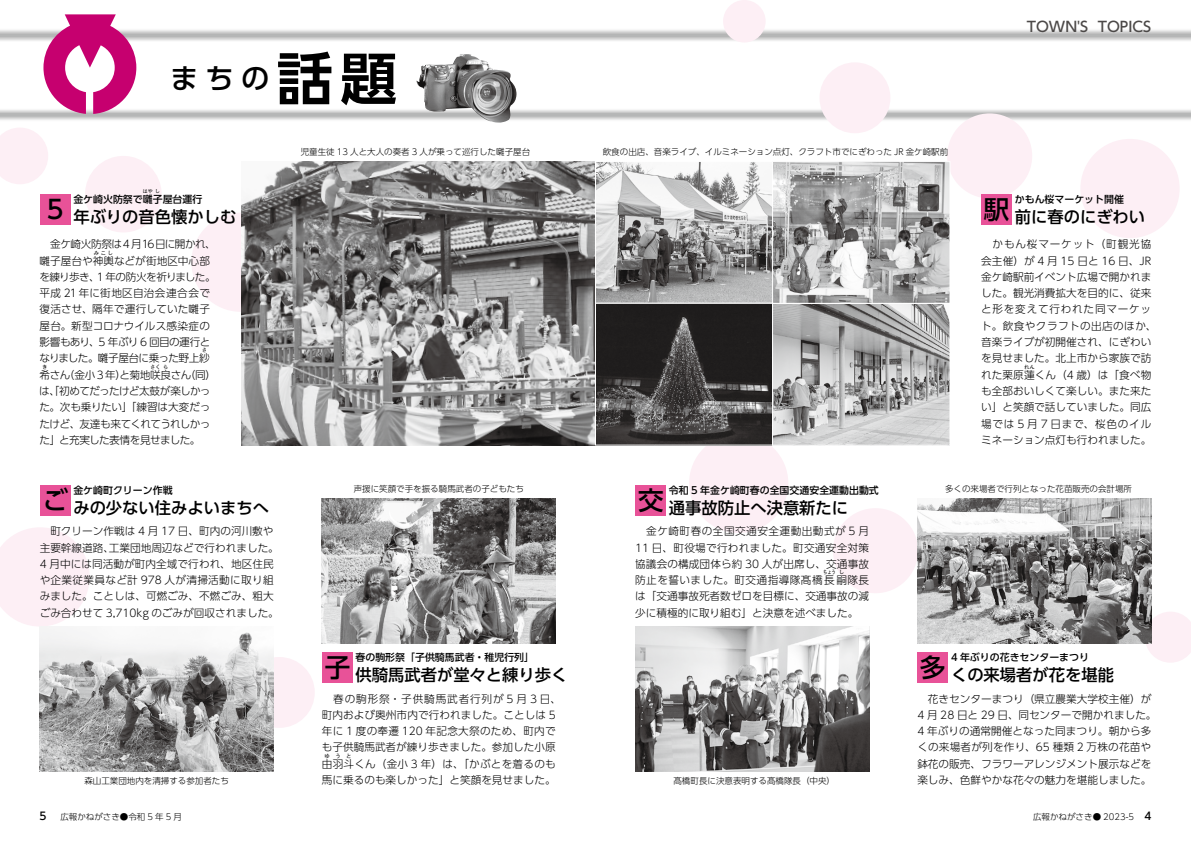
<style>
.page{position:relative;width:1191px;height:842px;background:#fff}
.page>*{position:absolute;margin:0;border:0;box-sizing:border-box;transform-origin:0 0}
.t1{font:700 56.7px "UD Shin Go Pro De";color:#000}
.t2{font:500 28.3px "UD Shin Go Pro";color:#000}
.t3{font:500 25.5px "UD Shin Go Pro";color:#000}
.t4{font:500 16.3px "UD Shin Go Pro";color:#000}
.t5{font:500 14.2px "UD Shin Go Pro";color:#4c4948}
.t6{font:300 10.6px/16.3px "UD Shin Go Pro";color:#000}
.t7{font:300 10.6px/16.3px "UD Shin Go Pro";letter-spacing:-.05em;color:#000}
.t8{font:300 10.6px "UD Shin Go Pro";letter-spacing:-.02em;color:#000}
.t9{font:500 10.6px "UD Shin Go Pro";color:#000}
.t10{font:500 9.9px "UD Shin Go Pro";color:#000}
.t11{font:300 8.5px "UD Shin Go Pro";color:#000}
.t12{font:300 5.3px "UD Shin Go Pro";color:#000}
.t13{font:300 5.3px "UD Shin Go Pro";color:#000;scale:.8 1}
.t14{font:500 5px "UD Shin Go Pro";color:#000}
.s1{font-weight:300}
</style>
<div class="page">
<div style="left:0;top:108px;width:1191px;height:14px;background:#000;opacity:.75"></div>
<hr style="left:0;top:113px;width:1191px;height:3px;background:#b5b6b6">
<div style="left:0;top:29px;width:1191px;height:13px;background:#000;opacity:.75"></div>
<hr style="left:0;top:34px;width:1191px;height:3px;background:#b5b6b6">
<div style="left:723px;top:0;width:42px;height:43px;background:#fdeff5;border-radius:50%"></div>
<div style="left:819px;top:62px;width:71px;height:71px;background:#fdeff5;border-radius:50%"></div>
<svg style="left:43px;top:14px;width:93px;height:99px"></svg>
<img style="left:416px;top:54px;width:100px;height:69px">
<div style="left:85px;top:156px;width:77px;height:76px;background:#fdeff5;border-radius:50%"></div>
<div style="left:191px;top:213px;width:100px;height:99px;background:#fdeff5;border-radius:50%"></div>
<svg style="left:0;top:527px;width:90px;height:99px"></svg>
<div style="left:244px;top:657px;width:71px;height:71px;background:#fdeff5;border-radius:50%"></div>
<svg style="left:1144px;top:612px;width:47px;height:51px"></svg>
<div style="left:833px;top:508px;width:85px;height:85px;background:#fdeff5;border-radius:50%"></div>
<div style="left:947px;top:113px;width:85px;height:85px;background:#fdeff5;border-radius:50%"></div>
<div style="left:689px;top:434px;width:99px;height:99px;background:#fdeff5;border-radius:50%"></div>
<div style="left:1080px;top:139px;width:99px;height:99px;background:#fdeff5;border-radius:50%"></div>
<svg style="left:0;top:128px;width:48px;height:56px"></svg>
<div style="left:981px;top:194px;width:31px;height:31px;background:#e85298"></div>
<img style="left:635px;top:626px;width:234px;height:145px">
<div style="left:635px;top:485px;width:31px;height:31px;background:#e85298"></div>
<div style="left:917px;top:652px;width:31px;height:31px;background:#e85298"></div>
<img style="left:917px;top:499px;width:234px;height:144px">
<img style="left:241px;top:161px;width:707px;height:284px">
<img style="left:40px;top:626px;width:234px;height:145px">
<div style="left:40px;top:485px;width:31px;height:31px;background:#e85298"></div>
<div style="left:40px;top:194px;width:31px;height:31px;background:#e85298"></div>
<div style="left:322px;top:652px;width:31px;height:31px;background:#e85298"></div>
<img style="left:322px;top:499px;width:234px;height:144px">
<div style="left:595px;top:161px;width:178px;height:143px;border:1px solid #fff"></div>
<div style="left:595px;top:303px;width:178px;height:142px;border:1px solid #fff"></div>
<div style="left:772px;top:161px;width:178px;height:143px;border:1px solid #fff"></div>
<div style="left:772px;top:303px;width:178px;height:143px;border:1px solid #fff"></div>
<h3 class="t5" style="left:1026px;top:15px;width:63px">TOWN S'</h3>
<h3 class="t5" style="left:1097px;top:15px;width:55px">TOPICS</h3>
<h2 class="t2" style="left:170px;top:56px;width:101px">まちの</h2>
<h1 class="t1" style="left:276px;top:33px;width:122px">話題</h1>
<p class="t11" style="left:301px;top:145px;width:231px">児童生徒 13 人と大人の奏者 3 人が乗って巡行した囃子屋台</p>
<p class="t11" style="left:603px;top:145px;width:347px">飲食の出店、音楽ライブ、イルミネーション点灯、クラフト市でにぎわった JR 金ケ崎駅前</p>
<p class="t14" style="left:143px;top:187px;width:11px">はや</p>
<p class="t14" style="left:155px;top:187px;width:6px">し</p>
<h3 class="t4" style="left:73px;top:203px;width:164px">年ぶりの音色懐かしむ</h3>
<p class="t6" style="left:39px;top:236px;width:178px">　金ケ崎火防祭は4月16日に開かれ、囃子屋台や神輿などが街地区中心部</p>
<p class="t10" style="left:73px;top:191px;width:130px">金ケ崎火防祭で囃子屋台運行</p>
<h3 class="t3" style="left:43px;top:189px;width:27px">５</h3>
<p class="t12" style="left:94px;top:248px;width:21px">みこし</p>
<p class="t7" style="left:97px;top:268px;width:120px">1 年の防火を祈りました。</p>
<p class="t6" style="left:39px;top:268px;width:172px">を練り歩き、<br>平成 21 年に街地区自治会連合会で復活させ、隔年で運行していた囃子屋台。新型コロナウイルス感染症の影響もあり、5 年ぶり 6 回目の運行となりました。囃子屋台に乗った野上紗</p>
<p class="t12" style="left:202px;top:346px;width:7px">さ</p>
<p class="t8" style="left:40px;top:366px;width:178px">希さん金小3年と菊地咲良さん同(</p>
<p class="t12" style="left:150px;top:362px;width:12px">さく</p>
<p class="t12" style="left:163px;top:362px;width:7px">ら</p>
<p class="t7" style="left:39px;top:366px;width:173px;text-indent:146px">（<br>は、「初めてだったけど太鼓が楽しかった。次も乗りたい」「練習は大変だったけど、友達も来てくれてうれしかった」と充実した表情を見せました。</p>
<p class="t12" style="left:42px;top:362px;width:7px">き</p>
<p class="t6" style="left:64px;top:366px;width:12px">（</p>
<p class="t6" style="left:115px;top:366px;width:12px">）</p>
<p class="t10" style="left:1014px;top:191px;width:111px">かもん桜マーケット開催</p>
<h3 class="t4" style="left:1014px;top:203px;width:132px">前に春のにぎわい</h3>
<p class="t6" style="left:981px;top:236px;width:177px">　かもん桜マーケット（町観光協会主催）が4 月 15 日と 16 日、JR金ケ崎駅前イベント広場で開かれました。観光消費拡大を目的に、従来と形を変えて行われた同マーケット。飲食やクラフトの出店のほか、音楽ライブが初開催され、にぎわいを見せました。北上市から家族で訪れた栗原蓮くん（4 歳）は「食べ物</p>
<h3 class="t3" style="left:984px;top:189px;width:27px">駅</h3>
<p class="t12" style="left:1024px;top:362px;width:12px">れん</p>
<p class="t6" style="left:981px;top:382px;width:172px;text-align:justify">も全部おいしくて楽しい。また来たい」と笑顔で話していました。同広場では 5 月 7 日まで、桜色のイルミネーション点灯も行われました。</p>
<h3 class="t3" style="left:43px;top:480px;width:27px">ご</h3>
<p class="t10" style="left:73px;top:482px;width:101px">金ケ崎町クリーン作戦</p>
<h3 class="t4" style="left:73px;top:494px;width:197px">みの少ない住みよいまちへ</h3>
<p class="t11" style="left:354px;top:482px;width:172px">声援に笑顔で手を振る騎馬武者の子どもたち</p>
<h3 class="t3" style="left:638px;top:480px;width:27px">交</h3>
<p class="t10" style="left:669px;top:482px;width:211px">令和 5 年金ケ崎町春の全国交通安全運動出動式</p>
<h3 class="t4" style="left:669px;top:494px;width:181px">通事故防止へ決意新たに</h3>
<p class="t11" style="left:945px;top:482px;width:189px">多くの来場者で行列となった花苗販売の会計場所</p>
<p class="t6" style="left:109px;top:523px;width:172px;text-indent:-69px">　町クリーン作戦は 4 月 17 日、町内の河川敷や工業団地周辺などで行われました。</p>
<p class="t6" style="left:40px;top:539px;width:241px">主要幹線道路、<br>4 月中には同活動が町内全域で行われ、地区住民や企業従業員など計 978 人が清掃活動に取り組みました。ことしは、可燃ごみ、不燃ごみ、粗大ごみ合わせて 3,710kg のごみが回収されました。</p>
<p class="t6" style="left:635px;top:523px;width:235px;text-align:justify">　金ケ崎町春の全国交通安全運動出動式が 5 月11 日、町役場で行われました。町交通安全対策協議会の構成団体ら約 30 人が出席し、交通事故防止を誓いました。町交通指導隊髙橋長嗣隊長</p>
<p class="t13" style="left:823px;top:568px;width:17px">ちょう</p>
<p class="t12" style="left:839px;top:568px;width:7px">し</p>
<p class="t6" style="left:635px;top:588px;width:235px">は「交通事故死者数ゼロを目標に、交通事故の減少に積極的に取り組む」と決意を述べました。</p>
<h3 class="t3" style="left:325px;top:647px;width:27px">子</h3>
<p class="t10" style="left:355px;top:649px;width:180px">春の駒形祭「子供騎馬武者・稚児行列」</p>
<h3 class="t4" style="left:355px;top:661px;width:213px">供騎馬武者が堂々と練り歩く</h3>
<h3 class="t3" style="left:920px;top:647px;width:27px">多</h3>
<p class="t10" style="left:951px;top:649px;width:140px">4 年ぶりの花きセンターまつり</p>
<h3 class="t4" style="left:951px;top:661px;width:164px">くの来場者が花を堪能</h3>
<p class="t11" style="left:84px;top:774px;width:146px">森山工業団地内を清掃する参加者たち</p>
<p class="t6" style="left:322px;top:690px;width:241px">　春の駒形祭・子供騎馬武者行列が 5 月 3 日、町内および奥州市内で行われました。ことしは 5年に 1 度の奉遷 120 年記念大祭のため、町内でも子供騎馬武者が練り歩きました。参加した小原由羽斗くん（金小 3 年）は、「かぶとを着るのも</p>
<p class="t12" style="left:324px;top:751px;width:7px">ゆ</p>
<p class="t12" style="left:335px;top:751px;width:7px">う</p>
<p class="t12" style="left:346px;top:751px;width:7px">と</p>
<p class="t6" style="left:322px;top:771px;width:235px">馬に乗るのも楽しかった」と笑顔を見せました。</p>
<p class="t11" style="left:673px;top:774px;width:163px">髙橋町長に決意表明する髙橋隊長（中央(</p>
<p class="t6" style="left:917px;top:690px;width:241px">　花きセンターまつり（県立農業大学校主催）が<br>4 月 28 日と 29 日、同センターで開かれました。<br>4 年ぶりの通常開催となった同まつり。朝から多くの来場者が列を作り、65 種類 2 万株の花苗や鉢花の販売、フラワーアレンジメント展示などを楽しみ、色鮮やかな花々の魅力を堪能しました。</p>
<p class="t9" style="left:39px;top:807px;width:19px">5<span class="s1">　</span></p>
<p class="t11" style="left:60px;top:810px;width:123px">広報かねがさき●令和 5 年 5 月</p>
<p class="t11" style="left:1033px;top:810px;width:102px">広報かねがさき● 2023-5</p>
<p class="t9" style="left:1144px;top:807px;width:9px">4</p>
</div>
